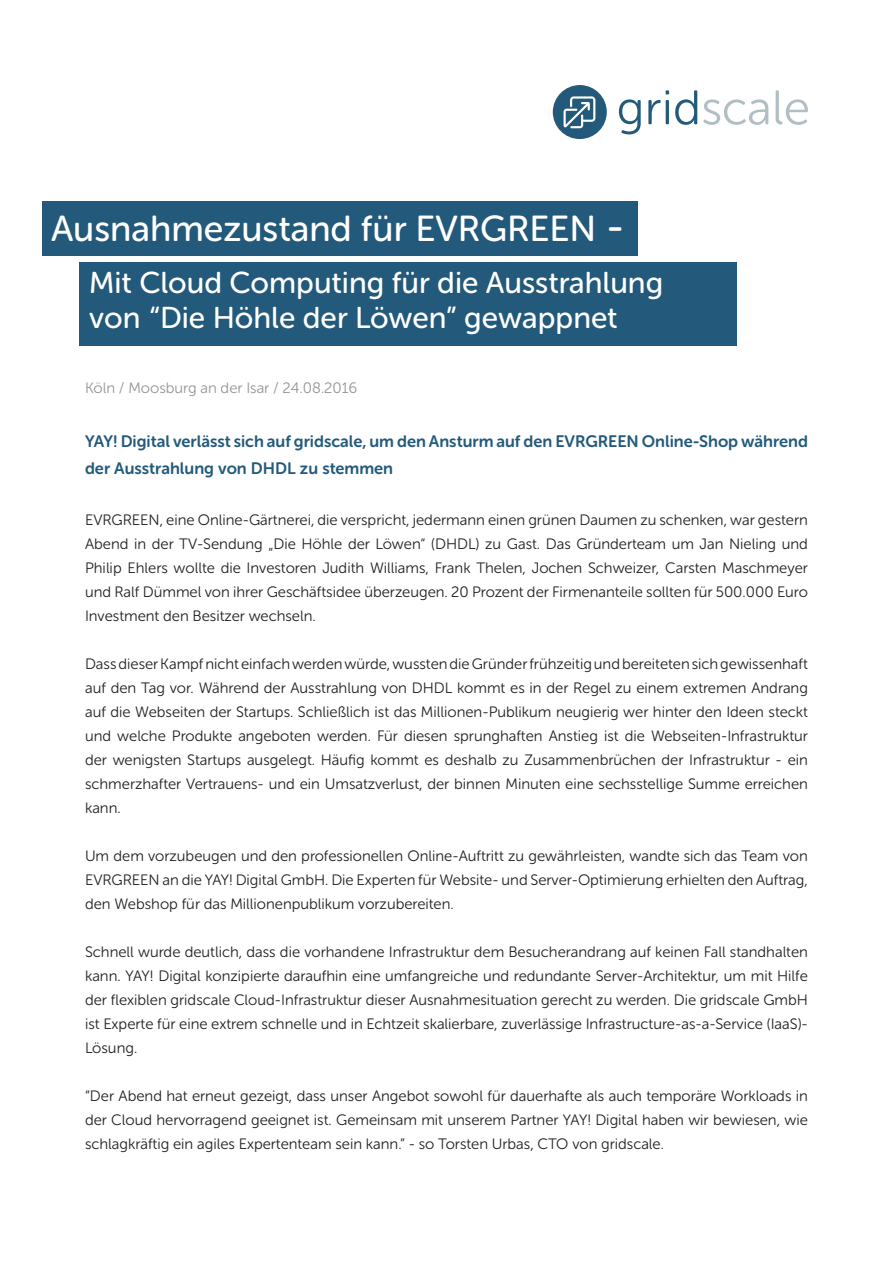
<style>
.page{position:relative;width:893px;height:1263px;background:#fff}
.page>*{position:absolute;margin:0;border:0;box-sizing:border-box;transform-origin:0 0}
.t1{font:36px "Museo Sans Rounded 500";color:#fff}
.t2{font:30px "Museo Sans Rounded 500";color:#fff}
.t3{font:16.5px/27px "Museo Sans Rounded 700";color:#235a7b}
.t4{font:15px/24px "Museo Sans Rounded 300";color:#231f20;text-align:justify}
.t5{font:15px "Museo Sans Rounded 300";color:#939598}
.s1{font-size:42px}
</style>
<div class="page">
<svg style="left:553px;top:85px;width:54px;height:54px"></svg>
<svg style="left:619px;top:99px;width:22px;height:35px"></svg>
<svg style="left:648px;top:100px;width:13px;height:24px"></svg>
<svg style="left:666px;top:90px;width:3px;height:4px"></svg>
<hr style="left:666px;top:100px;width:3px;height:24px;background:#235a7b">
<svg style="left:675px;top:90px;width:22px;height:35px"></svg>
<svg style="left:703px;top:99px;width:65px;height:26px"></svg>
<svg style="left:776px;top:90px;width:32px;height:35px"></svg>
<div style="left:43px;top:202px;width:595px;height:54px;background:#235a7b"></div>
<div style="left:79px;top:261px;width:658px;height:84px;background:#235a7b"></div>
<p class="t1" style="left:51px;top:209px;width:575px">Ausnahmezustand für EVRGREEN <span class="s1">-</span></p>
<p class="t2" style="left:89px;top:267px;width:575px">Mit Cloud Computing für die Ausstrahlung</p>
<p class="t2" style="left:89px;top:301px;width:530px">von “Die Höhle der Löwen” gewappnet</p>
<p class="t5" style="left:85px;top:380px;width:274px">Köln / Moosburg an der Isar / 24.08.2016</p>
<p class="t3" style="left:85px;top:428px;width:724px">YAY! Digital verlässt sich auf gridscale, um den Ansturm auf den EVRGREEN Online-Shop während der Ausstrahlung von DHDL zu stemmen</p>
<p class="t4" style="left:85px;top:508px;width:724px">EVRGREEN, eine Online-Gärtnerei, die verspricht, jedermann einen grünen Daumen zu schenken, war gestern Abend in der TV-Sendung „Die Höhle der Löwen“ (DHDL) zu Gast. Das Gründerteam um Jan Nieling und Philip Ehlers wollte die Investoren Judith Williams, Frank Thelen, Jochen Schweizer, Carsten Maschmeyer und Ralf Dümmel von ihrer Geschäftsidee überzeugen. 20 Prozent der Firmenanteile sollten für 500.000 Euro Investment den Besitzer wechseln.</p>
<p class="t4" style="left:85px;top:652px;width:724px">Dass dieser Kampf nicht einfach werden würde, wussten die Gründer frühzeitig und bereiteten sich gewissenhaft auf den Tag vor. Während der Ausstrahlung von DHDL kommt es in der Regel zu einem extremen Andrang auf die Webseiten der Startups. Schließlich ist das Millionen-Publikum neugierig wer hinter den Ideen steckt und welche Produkte angeboten werden. Für diesen sprunghaften Anstieg ist die Webseiten-Infrastruktur der wenigsten Startups ausgelegt. Häufig kommt es deshalb zu Zusammenbrüchen der Infrastruktur - ein schmerzhafter Vertrauens- und ein Umsatzverlust, der binnen Minuten eine sechsstellige Summe erreichen kann.</p>
<p class="t4" style="left:85px;top:844px;width:724px">Um dem vorzubeugen und den professionellen Online-Auftritt zu gewährleisten, wandte sich das Team von EVRGREEN an die YAY! Digital GmbH. Die Experten für Website- und Server-Optimierung erhielten den Auftrag, den Webshop für das Millionenpublikum vorzubereiten.</p>
<p class="t4" style="left:85px;top:940px;width:724px">Schnell wurde deutlich, dass die vorhandene Infrastruktur dem Besucherandrang auf keinen Fall standhalten kann. YAY! Digital konzipierte daraufhin eine umfangreiche und redundante Server-Architektur, um mit Hilfe der flexiblen gridscale Cloud-Infrastruktur dieser Ausnahmesituation gerecht zu werden. Die gridscale GmbH ist Experte für eine extrem schnelle und in Echtzeit skalierbare, zuverlässige Infrastructure-as-a-Service (IaaS)- Lösung.</p>
<p class="t4" style="left:85px;top:1084px;width:724px">“Der Abend hat erneut gezeigt, dass unser Angebot sowohl für dauerhafte als auch temporäre Workloads in der Cloud hervorragend geeignet ist. Gemeinsam mit unserem Partner YAY! Digital haben wir bewiesen, wie schlagkräftig ein agiles Expertenteam sein kann.” - so Torsten Urbas, CTO von gridscale.</p>
</div>
